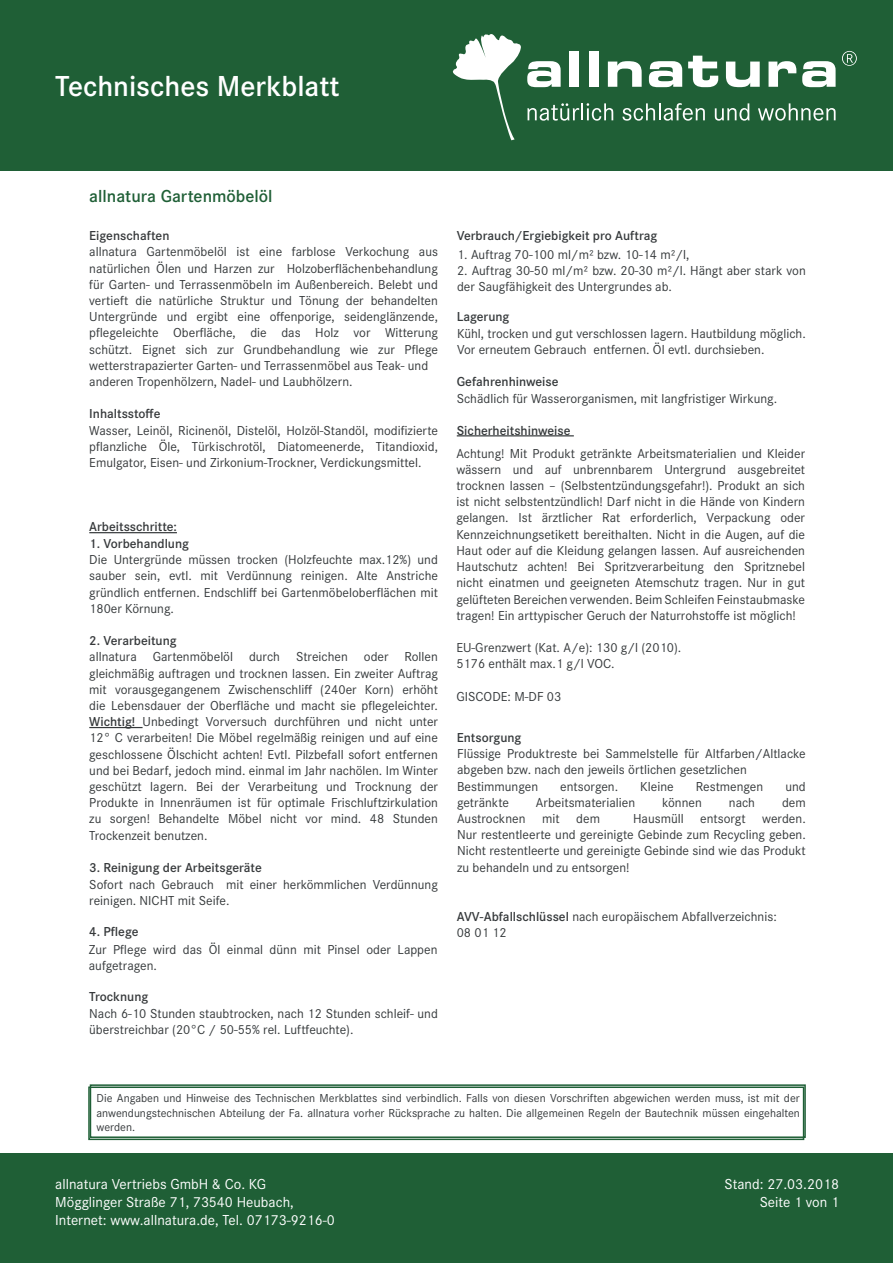
<style>
.page{position:relative;width:893px;height:1263px;background:#fff}
.page>*{position:absolute;margin:0;border:0;box-sizing:border-box;transform-origin:0 0}
.t1{font:600 30px "Corporate S";color:#fff}
.t2{font:600 18px "Corporate S";color:#1f5f36}
.t3{font:15px/18px "Corporate S";color:#fff}
.t4{font:13.5px/16.2px "Corporate S";color:#35393b}
.t5{font:13.5px/16.2px "Corporate S";color:#36393b;text-align:justify}
.t6{font:600 13.5px "Corporate S";color:#36393b}
.t7{font:600 13.5px "Corporate S";color:#35393b}
.t8{font:12px/14.4px "Corporate S";color:#35393b;text-align:justify}
.s1{font-weight:600}
</style>
<div class="page">
<div style="left:0;top:0;width:893px;height:171px;background:#1f5f36"></div>
<div style="left:1px;top:1153px;width:892px;height:110px;background:#1f5f36"></div>
<svg style="left:452px;top:34px;width:384px;height:107px"></svg>
<svg style="left:842px;top:51px;width:15px;height:15px"></svg>
<div style="left:88px;top:1086px;width:716px;height:54px;border:2px solid #1f5f36"></div>
<hr style="left:89px;top:532px;width:88px;height:1px;background:#36393b">
<hr style="left:457px;top:435px;width:117px;height:1px;background:#35393b">
<div style="left:90px;top:1084px;width:716px;height:54px;border:2px solid #1f5f36"></div>
<hr style="left:89px;top:727px;width:54px;height:1px;background:#35393b">
<h1 class="t1" style="left:55px;top:69px;width:286px">Technisches Merkblatt</h1>
<h2 class="t2" style="left:89px;top:186px;width:185px">allnatura Gartenmöbelöl</h2>
<p class="t6" style="left:89px;top:227px;width:82px">Eigenschaften</p>
<p class="t4" style="left:89px;top:244px;width:350px">allnatura Gartenmöbelöl ist eine farblose Verkochung aus natürlichen Ölen und Harzen zur Holzoberflächenbehandlung für Garten- und Terrassenmöbeln im Außenbereich. Belebt und vertieft die natürliche Struktur und Tönung der behandelten Untergründe und ergibt eine offenporige, seidenglänzende, pflegeleichte Oberfläche, die das Holz vor Witterung schützt. Eignet sich zur Grundbehandlung wie zur Pflege wetterstrapazierter Garten- und Terrassenmöbel aus Teak- und anderen Tropenhölzern, Nadel- und Laubhölzern.</p>
<p class="t5" style="left:89px;top:422px;width:350px">Wasser, Leinöl, Ricinenöl, Distelöl, Holzöl-Standöl, modifizierte pflanzliche Öle, Türkischrotöl, Diatomeenerde, Titandioxid, Emulgator, Eisen- und Zirkonium-Trockner, Verdickungsmittel.</p>
<p class="t6" style="left:89px;top:406px;width:73px">Inhaltsstoffe</p>
<p class="t6" style="left:89px;top:519px;width:89px">Arbeitsschritte:</p>
<p class="t6" style="left:89px;top:535px;width:101px">1. Vorbehandlung</p>
<p class="t4" style="left:89px;top:552px;width:350px;text-align:justify">Die Untergründe müssen trocken (Holzfeuchte max.12%) und sauber sein, evtl. mit Verdünnung reinigen. Alte Anstriche gründlich entfernen. Endschliff bei Gartenmöbeloberflächen mit 180er Körnung.</p>
<p class="t4" style="left:89px;top:649px;width:350px;text-align:justify">allnatura Gartenmöbelöl durch Streichen oder Rollen gleichmäßig auftragen und trocknen lassen. Ein zweiter Auftrag mit vorausgegangenem Zwischenschliff (240er Korn) erhöht die Lebensdauer der Oberfläche und macht sie pflegeleichter.<br><span class="s1">Wichtig!</span> Unbedingt Vorversuch durchführen und nicht unter 12° C verarbeiten! Die Möbel regelmäßig reinigen und auf eine geschlossene Ölschicht achten! Evtl. Pilzbefall sofort entfernen und bei Bedarf, jedoch mind. einmal im Jahr nachölen. Im Winter geschützt lagern. Bei der Verarbeitung und Trocknung der Produkte in Innenräumen ist für optimale Frischluftzirkulation zu sorgen! Behandelte Möbel nicht vor mind. 48 Stunden Trockenzeit benutzen.</p>
<p class="t4" style="left:89px;top:876px;width:350px">Sofort nach Gebrauch mit einer herkömmlichen Verdünnung reinigen. NICHT mit Seife.</p>
<p class="t4" style="left:89px;top:941px;width:350px">Zur Pflege wird das Öl einmal dünn mit Pinsel oder Lappen aufgetragen.</p>
<p class="t6" style="left:89px;top:632px;width:89px">2. Verarbeitung</p>
<p class="t6" style="left:89px;top:859px;width:174px">3. Reinigung der Arbeitsgeräte</p>
<p class="t6" style="left:89px;top:924px;width:51px">4. Pflege</p>
<p class="t6" style="left:89px;top:989px;width:61px">Trocknung</p>
<p class="t4" style="left:89px;top:1005px;width:350px">Nach 6-10 Stunden staubtrocken, nach 12 Stunden schleif- und überstreichbar (20°C / 50-55% rel. Luftfeuchte).</p>
<p class="t7" style="left:457px;top:228px;width:202px">Verbrauch/Ergiebigkeit pro Auftrag</p>
<p class="t4" style="left:457px;top:246px;width:234px">1. Auftrag 70-100 ml/m² bzw. 10-14 m²/l,</p>
<p class="t4" style="left:457px;top:262px;width:350px">2. Auftrag 30-50 ml/m² bzw. 20-30 m²/l. Hängt aber stark von der Saugfähigkeit des Untergrundes ab.</p>
<p class="t4" style="left:457px;top:326px;width:350px">Kühl, trocken und gut verschlossen lagern. Hautbildung möglich.<br>Vor erneutem Gebrauch entfernen. Öl evtl. durchsieben.</p>
<p class="t7" style="left:457px;top:309px;width:54px">Lagerung</p>
<p class="t7" style="left:457px;top:374px;width:103px">Gefahrenhinweise</p>
<p class="t7" style="left:457px;top:422px;width:115px">Sicherheitshinweise</p>
<p class="t4" style="left:457px;top:391px;width:322px">Schädlich für Wasserorganismen, mit langfristiger Wirkung.</p>
<p class="t4" style="left:456px;top:445px;width:350px;text-align:justify">Achtung! Mit Produkt getränkte Arbeitsmaterialien und Kleider wässern und auf unbrennbarem Untergrund ausgebreitet trocknen lassen – (Selbstentzündungsgefahr!). Produkt an sich ist nicht selbstentzündlich! Darf nicht in die Hände von Kindern gelangen. Ist ärztlicher Rat erforderlich, Verpackung oder Kennzeichnungsetikett bereithalten. Nicht in die Augen, auf die Haut oder auf die Kleidung gelangen lassen. Auf ausreichenden Hautschutz achten! Bei Spritzverarbeitung den Spritznebel nicht einatmen und geeigneten Atemschutz tragen. Nur in gut gelüfteten Bereichen verwenden. Beim Schleifen Feinstaubmaske tragen! Ein arttypischer Geruch der Naturrohstoffe ist möglich!</p>
<p class="t4" style="left:456px;top:640px;width:226px">EU-Grenzwert (Kat. A/e): 130 g/l (2010).<br>5176 enthält max.1 g/l VOC.</p>
<p class="t4" style="left:456px;top:688px;width:106px">GISCODE: M-DF 03</p>
<p class="t7" style="left:457px;top:730px;width:66px">Entsorgung</p>
<p class="t4" style="left:457px;top:746px;width:350px">Flüssige Produktreste bei Sammelstelle für Altfarben/Altlacke abgeben bzw. nach den jeweils örtlichen gesetzlichen<br>Bestimmungen</p>
<p class="t4" style="left:560px;top:778px;width:59px">entsorgen.</p>
<p class="t4" style="left:640px;top:778px;width:35px">Kleine</p>
<p class="t4" style="left:696px;top:778px;width:69px">Restmengen</p>
<p class="t4" style="left:785px;top:778px;width:22px">und</p>
<p class="t4" style="left:457px;top:794px;width:53px">getränkte</p>
<p class="t4" style="left:536px;top:794px;width:101px">Arbeitsmaterialien</p>
<p class="t4" style="left:662px;top:794px;width:41px">können</p>
<p class="t4" style="left:729px;top:794px;width:28px">nach</p>
<p class="t4" style="left:782px;top:794px;width:25px">dem</p>
<p class="t4" style="left:457px;top:810px;width:144px">Austrocknen mit dem</p>
<p class="t4" style="left:457px;top:810px;width:350px;text-align:justify;text-indent:176px">Hausmüll entsorgt werden.<br>Nur restentleerte und gereinigte Gebinde zum Recycling geben.<br>Nicht restentleerte und gereinigte Gebinde sind wie das Produkt zu behandeln und zu entsorgen!</p>
<p class="t4" style="left:457px;top:908px;width:321px"><span class="s1">AVV-Abfallschlüssel</span> nach europäischem Abfallverzeichnis:<br>08 01 12</p>
<p class="t8" style="left:97px;top:1091px;width:705px">Die Angaben und Hinweise des Technischen Merkblattes sind verbindlich. Falls von diesen Vorschriften abgewichen werden muss, ist mit der anwendungstechnischen Abteilung der Fa. allnatura vorher Rücksprache zu halten. Die allgemeinen Regeln der Bautechnik müssen eingehalten werden.</p>
<p class="t3" style="left:55px;top:1175px;width:281px">allnatura Vertriebs GmbH &amp; Co. KG<br>Mögglinger Straße 71, 73540 Heubach,<br>Internet: www.allnatura.de, Tel. 07173-9216-0</p>
<p class="t3" style="left:725px;top:1175px;width:116px;text-align:right">Stand: 27.03.2018<br>Seite 1 von 1</p>
</div>
